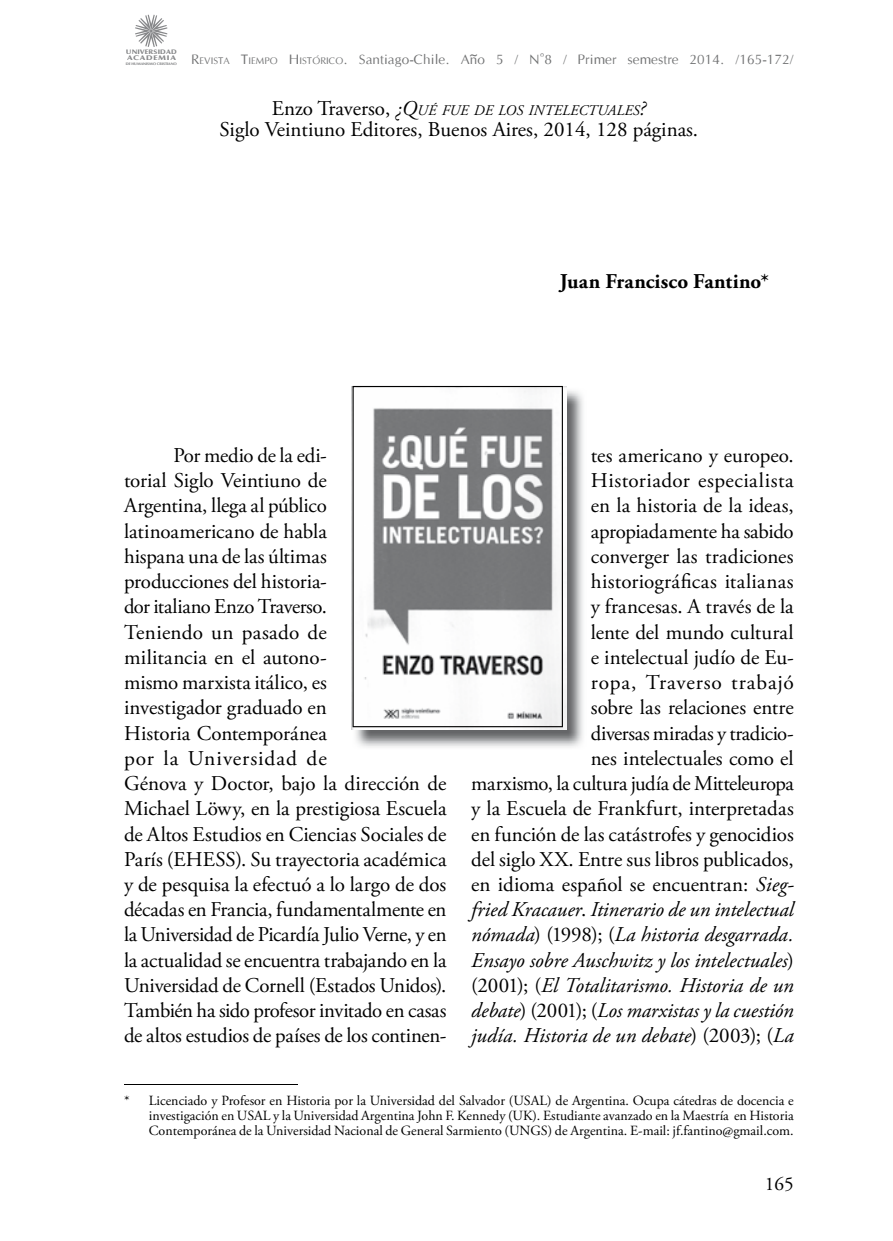
<style>
.page{position:relative;width:893px;height:1241px;background:#fff}
.page>*{position:absolute;margin:0;border:0;box-sizing:border-box;transform-origin:0 0}
.t1{font:21px/25.2px "Adobe Garamond Pro";letter-spacing:-.005em;color:#000}
.t2{font:700 21px "Adobe Garamond Pro";letter-spacing:.01em;color:#000}
.t3{font:19.25px "Adobe Garamond Pro";color:#000}
.t4{font:italic 14.7px "Adobe Garamond Pro";color:#000}
.t5{font:14px/14.9px "Adobe Garamond Pro";color:#000;text-align:justify}
.t6{font:14px "Optane";color:#707172}
.t7{font:800 6.83px "Optane";letter-spacing:.065em;color:#87888a;scale:1.26 1}
.t8{font:800 6.65px "Optane";color:#87888a;scale:1.12 1}
.t9{font:800 3.68px "Optane";letter-spacing:-.055em;color:#87888a;scale:1.1 1}
.s1{font-style:inherit}
.s2{font-size:9.8px}
.s3{font-style:normal;font-size:21px}
.s4{font-size:21px}
.s5{font-style:italic}
</style>
<div class="page">
<hr style="left:124px;top:1083px;width:174px;height:1px;background:#000">
<svg style="left:135px;top:15px;width:32px;height:32px"></svg>
<img style="left:352px;top:387px;width:231px;height:360px">
<img style="left:352px;top:386px;width:214px;height:343px">
<svg style="left:353px;top:386px;width:210px;height:341px"></svg>
<p class="t8" style="left:126px;top:48px;width:47px">UNIVERSIDAD</p>
<p class="t7" style="left:127px;top:54px;width:40px">ACADEMIA</p>
<p class="t9" style="left:126px;top:61px;width:48px">DE HUMANISMO CRISTIANO</p>
<p class="t6" style="left:191px;top:51px;width:604px"><span class="s1">R</span><span class="s2">EVISTA</span> <span class="s1">T</span><span class="s2">IEMPO</span> <span class="s1">H</span><span class="s2">ISTÓRICO</span>. Santiago-Chile. Año 5 / N°8 / Primer semestre 2014. /165-172/</p>
<p class="t4" style="left:272px;top:101px;width:375px"><span class="s3">Enzo Traverso,</span> <span class="s4">¿Q</span>UÉ FUE DE LOS INTELECTUALES<span class="s4">?</span></p>
<p class="t1" style="left:220px;top:117px;width:480px">Siglo Veintiuno Editores, Buenos Aires, 2014, 128 páginas.</p>
<p class="t2" style="left:560px;top:269px;width:211px">Juan Francisco Fantino*</p>
<p class="t1" style="left:124px;top:443px;width:324px;text-indent:50px">Por medio de la edi-<br>torial Siglo Veintiuno de<br>Argentina, llega al público latinoamericano de habla<br>hispana una de las últimas<br>producciones del historia-<br>dor italiano Enzo Traverso.<br>Teniendo un pasado de<br>militancia en el autono-<br>mismo marxista itálico, es<br>investigador graduado en<br>Historia Contemporánea<br>por la Universidad de<br>Génova y Doctor, bajo la dirección de<br>Michael Löwy, en la prestigiosa Escuela de Altos Estudios en Ciencias Sociales de<br>París (EHESS). Su trayectoria académica y de pesquisa la efectuó a lo largo de dos décadas en Francia, fundamentalmente en la Universidad de Picardía Julio Verne, y en la actualidad se encuentra trabajando en la<br>Universidad de Cornell (Estados Unidos).<br>También ha sido profesor invitado en casas de altos estudios de países de los continen-</p>
<p class="t1" style="left:471px;top:443px;width:324px;text-align:right">tes americano y europeo.<br>Historiador especialista<br>en la historia de la ideas, apropiadamente ha sabido<br>converger las tradiciones historiográficas italianas<br>y francesas. A través de la<br>lente del mundo cultural<br>e intelectual judío de Eu-<br>ropa, Traverso trabajó<br>sobre las relaciones entre<br>diversas miradas y tradicio-<br>nes intelectuales como el<br>marxismo, la cultura judía de Mitteleuropa y la Escuela de Frankfurt, interpretadas en función de las catástrofes y genocidios del siglo XX. Entre sus libros publicados, en idioma español se encuentran: <span class="s5">Sieg&shy;fried Kracauer</span>. <span class="s5">Itinerario de un intelectual nómada</span>) (1998); (<span class="s5">La historia desgarrada.<br>Ensayo sobre Auschwitz y los intelectuales</span>) (2001); (<span class="s5">El Totalitarismo. Historia de un debate</span>) (2001); (<span class="s5">Los marxistas y la cuestión judía. Historia de un debate</span>) (2003); (<span class="s5">La</span></p>
<p class="t5" style="left:149px;top:1093px;width:646px;text-indent:-25px">* Licenciado y Profesor en Historia por la Universidad del Salvador (USAL) de Argentina. Ocupa cátedras de docencia e investigación en USAL y la Universidad Argentina John F. Kennedy (UK). Estudiante avanzado en la Maestría en Historia Contemporánea de la Universidad Nacional de General Sarmiento (UNGS) de Argentina. E-mail: jf.fantino@gmail.com.</p>
<p class="t3" style="left:765px;top:1171px;width:30px">165</p>
</div>
